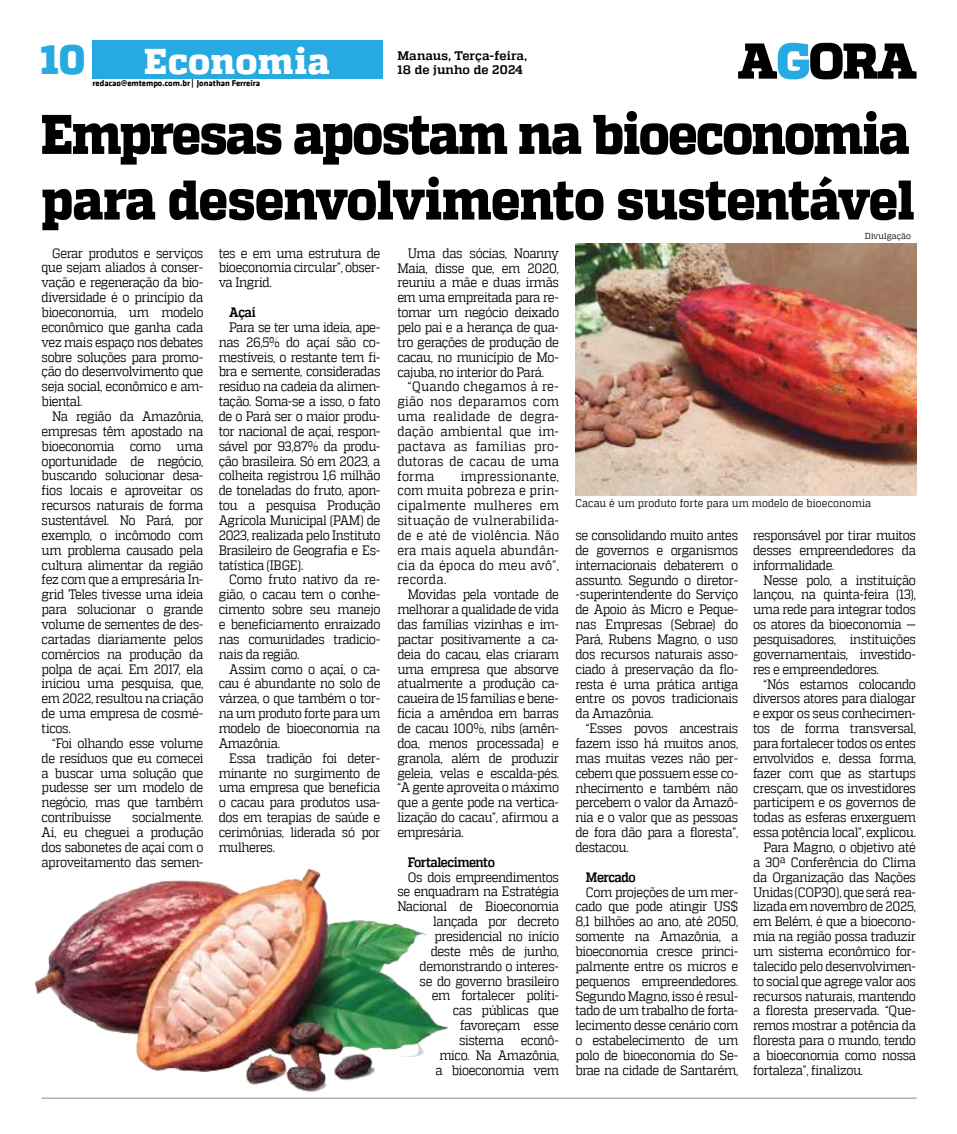
<style>
.page{position:relative;width:957px;height:1134px;background:#fff}
.page>*{position:absolute;margin:0;border:0;box-sizing:border-box;transform-origin:0 0}
.t1{font:800 55.75px/65.6px "MW Quadon";letter-spacing:-.03em;color:#000;scale:.9 1}
.t2{font:800 40.88px "MW Quadon";color:#27a9e1}
.t3{font:800 35.75px "MW Quadon";letter-spacing:.015em;color:#fff}
.t4{font:13.62px/14.9px "MW Quadon";letter-spacing:-.035em;color:#000;text-align:justify;scale:.89 1}
.t5{font:700 13.62px "MW Quadon";letter-spacing:-.04em;color:#000;scale:.89 1}
.t6{font:700 12.38px "MW Quadon";letter-spacing:.005em;color:#000}
.t7{font:11.12px "MW Quadon";letter-spacing:.01em;color:#000;scale:.9 1}
.t8{font:700 8.62px "MW Klavika Bd";color:#000}
.t9{font:8.62px "MW Quadon";letter-spacing:.005em;color:#000;scale:.95 1}
.s1{font-size:31px}
</style>
<div class="page">
<hr style="left:42px;top:1097px;width:874px;height:1px;background:#b1b3b5">
<img style="left:575px;top:243px;width:341px;height:252px">
<svg style="left:738px;top:43px;width:178px;height:36px"></svg>
<div style="left:92px;top:40px;width:291px;height:39px;background:#27a9e1"></div>
<img style="left:35px;top:868px;width:447px;height:230px">
<h2 class="t2" style="left:41px;top:36px;width:46px">10</h2>
<h3 class="t3" style="left:144px;top:41px;width:238px">Economia <span class="s1">s</span></h3>
<p class="t8" style="left:93px;top:77px;width:169px">redacao@emtempo.com.br | Jonathan Ferreira</p>
<p class="t6" style="left:397px;top:48px;width:131px">Manaus, Terça-feira,</p>
<p class="t6" style="left:397px;top:63px;width:127px">18 de junho de 2024</p>
<h1 class="t1" style="left:41px;top:103px;width:972px">Empresas apostam na bioeconomia para desenvolvimento sustentável</h1>
<p class="t9" style="left:865px;top:231px;width:50px">Divulgação</p>
<p class="t4" style="left:42px;top:245px;width:183px;text-indent:11px">Gerar produtos e serviços que sejam aliados à conser&shy;vação e regeneração da bio&shy;diversidade é o princípio da bioeconomia, um modelo econômico que ganha cada vez mais espaço nos debates sobre soluções para promo&shy;ção do desenvolvimento que seja social, econômico e am&shy;biental.</p>
<p class="t4" style="left:42px;top:409px;width:183px;text-indent:11px">Na região da Amazônia, empresas têm apostado na bioeconomia como uma oportunidade de negócio, buscando solucionar desa&shy;fios locais e aproveitar os recursos naturais de forma sustentável. No Pará, por exemplo, o incômodo com um problema causado pela cultura alimentar da região fez com que a empresária In&shy;grid Teles tivesse uma ideia para solucionar o grande volume de sementes de des&shy;cartadas diariamente pelos comércios na produção da polpa de açaí. Em 2017, ela iniciou uma pesquisa, que, em 2022, resultou na criação de uma empresa de cosmé&shy;ticos.</p>
<p class="t4" style="left:42px;top:735px;width:183px;text-indent:11px">“Foi olhando esse volume de resíduos que eu comecei a buscar uma solução que pudesse ser um modelo de negócio, mas que também contribuísse</p>
<p class="t4" style="left:42px;top:810px;width:183px;text-indent:91px">socialmente.<br>Aí, eu cheguei a produção dos sabonetes de açaí com o aproveitamento das semen-</p>
<p class="t4" style="left:219px;top:245px;width:183px">tes e em uma estrutura de bioeconomia circular”, obser&shy;va Ingrid.</p>
<p class="t5" style="left:229px;top:304px;width:31px">Açaí</p>
<p class="t4" style="left:219px;top:320px;width:183px;text-indent:11px">Para se ter uma ideia, ape&shy;nas 26,5% do açaí são co&shy;mestíveis, o restante tem fi&shy;bra e semente, consideradas resíduo na cadeia da alimen&shy;tação. Soma-se a isso, o fato de o Pará ser o maior produ&shy;tor nacional de açaí, respon&shy;sável por 93,87% da produ&shy;ção brasileira. Só em 2023, a colheita registrou 1,6 milhão de toneladas do fruto, apon&shy;tou a pesquisa Produção Agrícola Municipal (PAM) de 2023, realizada pelo Instituto Brasileiro de Geografia e Es&shy;tatística (IBGE).</p>
<p class="t4" style="left:219px;top:572px;width:183px;text-indent:11px">Como fruto nativo da re&shy;gião, o cacau tem o conhe&shy;cimento sobre seu manejo e beneficiamento enraizado nas comunidades tradicio&shy;nais da região.</p>
<p class="t4" style="left:219px;top:661px;width:183px;text-indent:11px">Assim como o açaí, o ca&shy;cau é abundante no solo de várzea, o que também o tor&shy;na um produto forte para um modelo de bioeconomia na Amazônia.</p>
<p class="t4" style="left:219px;top:750px;width:183px;text-indent:11px">Essa tradição foi deter&shy;minante no surgimento de uma empresa que beneficia o cacau para produtos usa&shy;dos em terapias de saúde e cerimônias, liderada só por mulheres.</p>
<p class="t4" style="left:397px;top:245px;width:183px;text-indent:11px">Uma das sócias, Noanny Maia, disse que, em 2020, reuniu a mãe e duas irmãs em uma empreitada para re&shy;tomar um negócio deixado pelo pai e a herança de qua&shy;tro gerações de produção de cacau, no município de Mo&shy;cajuba, no interior do Pará.</p>
<p class="t4" style="left:397px;top:379px;width:183px;text-indent:11px">“Quando chegamos à re&shy;gião nos deparamos com uma realidade de degra&shy;dação ambiental que im&shy;pactava as famílias pro&shy;dutoras de cacau de uma forma</p>
<p class="t4" style="left:397px;top:468px;width:183px;text-indent:63px">impressionante, com muita pobreza e prin&shy;cipalmente mulheres em situação de vulnerabilida&shy;de e até de violência. Não era mais aquela abundân&shy;cia da época do meu avô”, recorda.</p>
<p class="t4" style="left:397px;top:587px;width:183px;text-indent:11px">Movidas pela vontade de melhorar a qualidade de vida das famílias vizinhas e im&shy;pactar positivamente a ca&shy;deia do cacau, elas criaram uma empresa que absorve atualmente a produção ca&shy;caueira de 15 famílias e bene&shy;ficia a amêndoa em barras de cacau 100%, nibs (amên&shy;doa, menos processada) e granola, além de produzir geleia, velas e escalda-pés. “A gente aproveita o máximo que a gente pode na vertica&shy;lização do cacau”, afirmou a empresária.</p>
<p class="t5" style="left:408px;top:854px;width:99px">Fortalecimento</p>
<p class="t4" style="left:397px;top:869px;width:183px;text-align:right">Os dois empreendimentos se enquadram na Estratégia<br>Nacional de Bioeconomia lançada por decreto presidencial no início<br>deste mês de junho, demonstrando o interes-<br>se do governo brasileiro<br>em fortalecer políti-<br>cas públicas que favoreçam esse<br>sistema econô-<br>mico. Na Amazônia,<br>a bioeconomia vem</p>
<p class="t7" style="left:575px;top:497px;width:330px">Cacau é um produto forte para um modelo de bioeconomia</p>
<p class="t4" style="left:575px;top:528px;width:184px">se consolidando muito antes de governos e organismos internacionais debaterem o assunto. Segundo o diretor--superintendente do Serviço de Apoio às Micro e Peque&shy;nas Empresas (Sebrae) do Pará, Rubens Magno, o uso dos recursos naturais asso&shy;ciado à preservação da flo&shy;resta é uma prática antiga entre os povos tradicionais da Amazônia.</p>
<p class="t4" style="left:575px;top:721px;width:184px;text-indent:11px">“Esses povos ancestrais fazem isso há muitos anos, mas muitas vezes não per&shy;cebem que possuem esse co&shy;nhecimento e também não percebem o valor da Amazô&shy;nia e o valor que as pessoas de fora dão para a floresta”, destacou.</p>
<p class="t5" style="left:586px;top:869px;width:58px">Mercado</p>
<p class="t4" style="left:575px;top:884px;width:184px;text-indent:11px">Com projeções de um mer&shy;cado que pode atingir US$ 8,1 bilhões ao ano, até 2050, somente na Amazônia, a bioeconomia cresce princi&shy;palmente entre os micros e pequenos empreendedores.<br>Segundo Magno, isso é resul&shy;tado de um trabalho de forta&shy;lecimento desse cenário com o estabelecimento de um polo de bioeconomia do Se&shy;brae na cidade de Santarém,</p>
<p class="t4" style="left:753px;top:528px;width:184px">responsável por tirar muitos desses empreendedores da informalidade.</p>
<p class="t4" style="left:753px;top:572px;width:184px;text-indent:11px">Nesse polo, a instituição lançou, na quinta-feira (13), uma rede para integrar todos os atores da bioeconomia — pesquisadores, instituições governamentais, investido&shy;res e empreendedores.</p>
<p class="t4" style="left:763px;top:676px;width:173px">“Nós estamos colocando</p>
<p class="t4" style="left:753px;top:691px;width:184px">diversos atores para dialogar</p>
<p class="t4" style="left:753px;top:706px;width:184px">e expor os seus conhecimen-</p>
<p class="t4" style="left:753px;top:721px;width:184px">tos de forma transversal,</p>
<p class="t4" style="left:753px;top:736px;width:184px">para fortalecer todos os entes</p>
<p class="t4" style="left:753px;top:750px;width:184px">envolvidos e, dessa forma,</p>
<p class="t4" style="left:753px;top:765px;width:184px">fazer com que as startups</p>
<p class="t4" style="left:753px;top:780px;width:184px">cresçam, que os investidores</p>
<p class="t4" style="left:753px;top:795px;width:184px">participem e os governos de</p>
<p class="t4" style="left:753px;top:810px;width:184px">todas as esferas enxerguem</p>
<p class="t4" style="left:753px;top:825px;width:184px">essa potência local”, explicou.</p>
<p class="t4" style="left:763px;top:840px;width:173px">Para Magno, o objetivo até</p>
<p class="t4" style="left:753px;top:854px;width:184px">a 30ª Conferência do Clima</p>
<p class="t4" style="left:753px;top:869px;width:184px">da Organização das Nações</p>
<p class="t4" style="left:753px;top:884px;width:184px">Unidas (COP30), que será rea-</p>
<p class="t4" style="left:753px;top:899px;width:184px">lizada em novembro de 2025,</p>
<p class="t4" style="left:753px;top:914px;width:184px">em Belém, é que a bioecono-</p>
<p class="t4" style="left:753px;top:929px;width:184px">mia na região possa traduzir</p>
<p class="t4" style="left:753px;top:944px;width:184px">um sistema econômico for-</p>
<p class="t4" style="left:753px;top:958px;width:184px">talecido pelo desenvolvimen-</p>
<p class="t4" style="left:753px;top:973px;width:184px">to social que agrege valor aos</p>
<p class="t4" style="left:753px;top:988px;width:184px">recursos naturais, mantendo</p>
<p class="t4" style="left:753px;top:1003px;width:184px">a floresta preservada. “Que-</p>
<p class="t4" style="left:753px;top:1018px;width:184px">remos mostrar a potência da</p>
<p class="t4" style="left:753px;top:1033px;width:184px">floresta para o mundo, tendo</p>
<p class="t4" style="left:753px;top:1048px;width:184px">a bioeconomia como nossa</p>
<p class="t4" style="left:753px;top:1062px;width:125px">fortaleza”, finalizou.</p>
</div>
